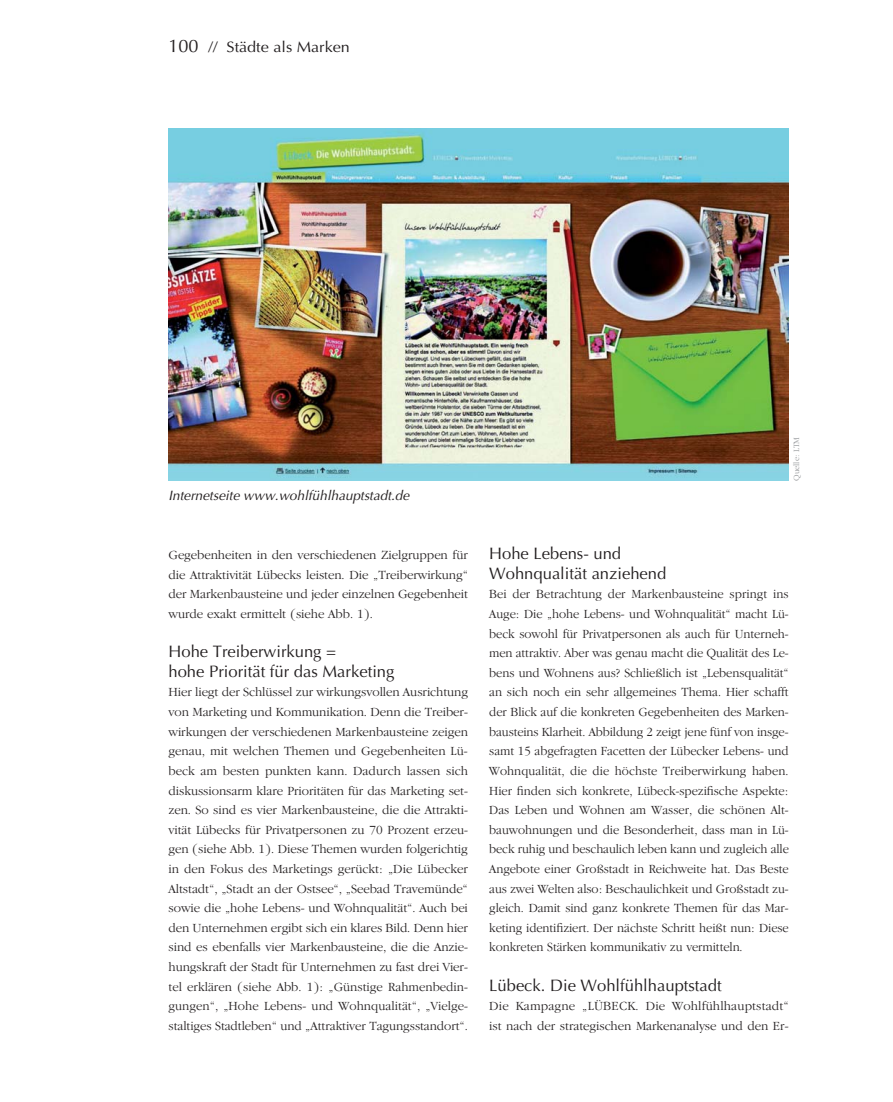
<style>
.page{position:relative;width:893px;height:1102px;background:#fff}
.page>*{position:absolute;margin:0;border:0;box-sizing:border-box;transform-origin:0 0}
.t1{font:16.65px/19.6px "Optima LH East A";color:#231f20}
.t2{font:15.15px "Optima LH East A";color:#231f20;scale:1.07 1}
.t3{font:italic 13.5px "Optima LH East A";color:#231f20}
.t4{font:300 12.75px/19.6px "Garam ITCSB";color:#231f20;text-align:justify}
.t5{font:300 8.25px "Garam ITCSB";color:#939598}
.s1{font-size:18.15px}
</style>
<div class="page">
<img style="left:168px;top:128px;width:620px;height:352px">
<p class="t2" style="left:168px;top:40px;width:171px"><span class="s1">100</span> // Städte als Marken</p>
<p class="t3" style="left:168px;top:490px;width:242px">Internetseite www.wohlfühlhauptstadt.de</p>
<p class="t4" style="left:168px;top:546px;width:301px">Gegebenheiten in den verschiedenen Zielgruppen für die Attraktivität Lübecks leisten. Die „Treiberwirkung“ der Markenbausteine und jeder einzelnen Gegebenheit wurde exakt ermittelt (siehe Abb. 1).</p>
<h1 class="t1" style="left:168px;top:643px;width:227px">Hohe Treiberwirkung =<br>hohe Priorität für das Marketing</h1>
<p class="t4" style="left:168px;top:683px;width:301px">Hier liegt der Schlüssel zur wirkungsvollen Ausrichtung von Marketing und Kommunikation. Denn die Treiber&shy;wirkungen der verschiedenen Markenbausteine zeigen genau, mit welchen Themen und Gegebenheiten Lü&shy;beck am besten punkten kann. Dadurch lassen sich diskussionsarm klare Prioritäten für das Marketing set&shy;zen. So sind es vier Markenbausteine, die die Attrakti&shy;vität Lübecks für Privatpersonen zu 70 Prozent erzeu&shy;gen (siehe Abb. 1). Diese Themen wurden folgerichtig in den Fokus des Marketings gerückt: „Die Lübecker Altstadt“, „Stadt an der Ostsee“, „Seebad Travemünde“ sowie die „hohe Lebens- und Wohnqualität“. Auch bei den Unternehmen ergibt sich ein klares Bild. Denn hier sind es ebenfalls vier Markenbausteine, die die Anzie&shy;hungskraft der Stadt für Unternehmen zu fast drei Vier&shy;tel erklären (siehe Abb. 1): „Günstige Rahmenbedin&shy;gungen“, „Hohe Lebens- und Wohnqualität“, „Vielge&shy;staltiges Stadtleben“ und „Attraktiver Tagungsstandort“.</p>
<p class="t5" style="left:793px;top:480px;width:45px;rotate:-90deg">Quelle: LTM</p>
<h1 class="t1" style="left:489px;top:545px;width:179px">Hohe Lebens- und<br>Wohnqualität anziehend</h1>
<p class="t4" style="left:489px;top:585px;width:301px">Bei der Betrachtung der Markenbausteine springt ins Auge: Die „hohe Lebens- und Wohnqualität“ macht Lü&shy;beck sowohl für Privatpersonen als auch für Unterneh&shy;men attraktiv. Aber was genau macht die Qualität des Le&shy;bens und Wohnens aus? Schließlich ist „Lebensqualität“ an sich noch ein sehr allgemeines Thema. Hier schafft der Blick auf die konkreten Gegebenheiten des Marken&shy;bausteins Klarheit. Abbildung 2 zeigt jene fünf von insge&shy;samt 15 abgefragten Facetten der Lübecker Lebens- und Wohnqualität, die die höchste Treiberwirkung haben.<br>Hier finden sich konkrete, Lübeck-spezifische Aspekte:<br>Das Leben und Wohnen am Wasser, die schönen Alt&shy;bauwohnungen und die Besonderheit, dass man in Lü&shy;beck ruhig und beschaulich leben kann und zugleich alle Angebote einer Großstadt in Reichweite hat. Das Beste aus zwei Welten also: Beschaulichkeit und Großstadt zu&shy;gleich. Damit sind ganz konkrete Themen für das Mar&shy;keting identifiziert. Der nächste Schritt heißt nun: Diese konkreten Stärken kommunikativ zu vermitteln.</p>
<h1 class="t1" style="left:489px;top:976px;width:234px">Lübeck. Die Wohlfühlhauptstadt</h1>
<p class="t4" style="left:489px;top:997px;width:301px">Die Kampagne „LÜBECK. Die Wohlfühlhauptstadt“ ist nach der strategischen Markenanalyse und den Er-</p>
</div>
